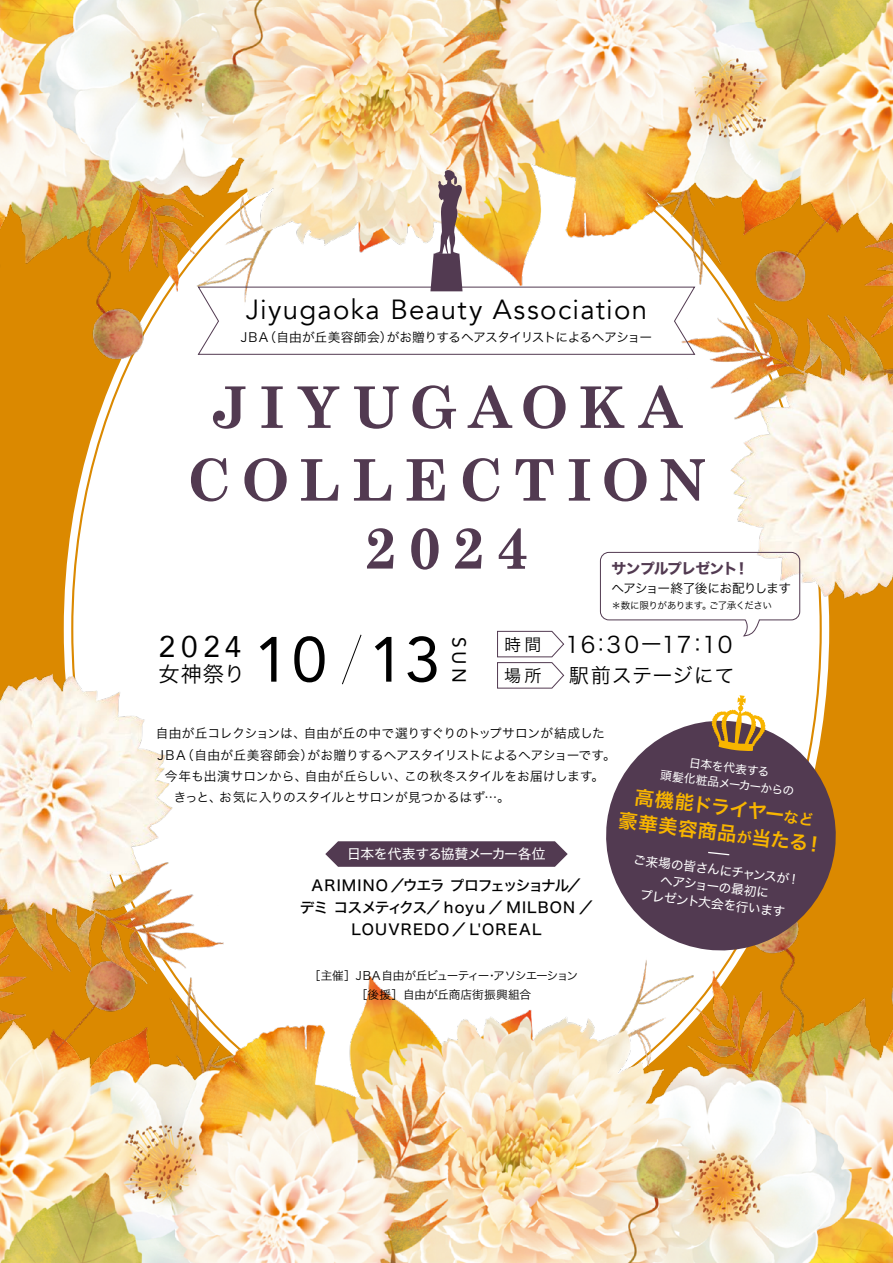
<style>
.page{position:relative;width:893px;height:1263px;background:#fff}
.page>*{position:absolute;margin:0;border:0;box-sizing:border-box;transform-origin:0 0}
.t1{font:63.15px "Avenir";color:#000}
.t2{font:700 58.2px "Century Schoolbook";color:#523a51}
.t3{font:700 57.45px/72.8px "Century Schoolbook";letter-spacing:.185em;color:#523a51;text-align:center}
.t4{font:29.7px "Avenir";color:#000}
.t5{font:27.6px "Avenir";letter-spacing:.045em;color:#000}
.t6{font:22.35px "Hira Kaku Std N W3";letter-spacing:.05em;color:#000}
.t7{font:21.3px "Hira Kaku Std N W3";color:#000}
.t8{font:20.25px "Hira Kaku Std N W3";letter-spacing:.025em;color:#000}
.t9{font:19.2px/25.5px "Hira Kaku Std N W6";color:#f8b500}
.t10{font:19.2px "Avenir";color:#000}
.t11{font:16.95px "Hira Kaku Std N W3";color:#000}
.t12{font:14.85px/22.4px "Hira Kaku Std N W5";letter-spacing:.07em;color:#000;text-align:center}
.t13{font:14.85px "Hira Kaku Std N W7";letter-spacing:-.05em;color:#523a51}
.t14{font:13.8px "Hira Kaku Std N W4";letter-spacing:-.03em;color:#fff}
.t15{font:12.75px "Hira Kaku Std N W3";letter-spacing:-.02em;color:#000}
.t16{font:12.75px "Hira Kaku Std N W3";color:#000}
.t17{font:12.75px "Hira Kaku Std N W3";letter-spacing:.005em;color:#000}
.t18{font:12.75px "Hira Kaku Std N W3";letter-spacing:-.045em;color:#000}
.t19{font:12.75px/17px "Hira Kaku Std N W4";color:#fff;text-align:center}
.t20{font:12.75px "Hira Kaku Std N W3";letter-spacing:-.06em;color:#000}
.t21{font:11.7px/19.2px "Hira Kaku Std N W3";letter-spacing:-.035em;color:#000}
.t22{font:11.7px/15.9px "Hira Kaku Std N W4";color:#fff;text-align:center}
.t23{font:9.6px "Hira Kaku Std N W3";letter-spacing:-.06em;color:#000}
.s1{font-size:16.95px}
.s2{font-size:14.85px}
</style>
<div class="page">
<img style="left:0;top:0;width:893px;height:1263px">
<img style="left:668px;top:292px;width:225px;height:314px">
<img style="left:0;top:643px;width:239px;height:352px">
<svg style="left:197px;top:170px;width:499px;height:185px"></svg>
<svg style="left:341px;top:634px;width:21px;height:51px"></svg>
<svg style="left:497px;top:630px;width:68px;height:59px"></svg>
<svg style="left:325px;top:841px;width:243px;height:26px;background:#5e485d"></svg>
<svg style="left:599px;top:714px;width:244px;height:243px;fill:#523a51"></svg>
<svg style="left:707px;top:851px;width:24px;height:5px"></svg>
<svg style="left:600px;top:551px;width:201px;height:86px"></svg>
<svg style="left:712px;top:695px;width:54px;height:56px"></svg>
<svg style="left:784px;top:809px;width:29px;height:17px"></svg>
<h3 class="t5" style="left:246px;top:293px;width:403px">Jiyugaoka Beauty Association</h3>
<p class="t18" style="left:241px;top:327px;width:413px">JBA（自由が丘美容師会）がお贈りするヘアスタイリストによるヘアショー</p>
<h3 class="t3" style="left:186px;top:370px;width:522px">JIYUGAOKA<br>COLLECTION</h3>
<h2 class="t2" style="left:364px;top:512px;width:167px">2024</h2>
<p class="t13" style="left:611px;top:557px;width:139px">サンプルプレゼント！</p>
<p class="t20" style="left:611px;top:578px;width:181px">ヘアショー終了後にお配りします</p>
<p class="t23" style="left:611px;top:598px;width:162px">＊数に限りがあります。ご了承ください</p>
<h3 class="t4" style="left:159px;top:623px;width:84px">2024</h3>
<h3 class="t7" style="left:159px;top:658px;width:88px">女神祭り</h3>
<h1 class="t1" style="left:254px;top:609px;width:188px">10 13</h1>
<h3 class="t10" style="left:475px;top:636px;width:48px;rotate:90deg">SUN</h3>
<h3 class="t6" style="left:504px;top:627px;width:230px"><span class="s1">時間</span> 16：30—17：10</h3>
<h3 class="t11" style="left:504px;top:663px;width:39px">場所</h3>
<h3 class="t8" style="left:569px;top:660px;width:167px">駅前ステージにて</h3>
<p class="t16" style="left:156px;top:724px;width:451px">自由が丘コレクションは、自由が丘の中で選りすぐりのトップサロンが結成した</p>
<p class="t15" style="left:157px;top:745px;width:460px">JBA（自由が丘美容師会）がお贈りするヘアスタイリストによるヘアショーです。</p>
<p class="t17" style="left:165px;top:766px;width:441px">今年も出演サロンから、自由が丘らしい、この秋冬スタイルをお届けします。</p>
<p class="t15" style="left:174px;top:788px;width:337px">きっと、お気に入りのスタイルとサロンが見つかるはず…。</p>
<p class="t14" style="left:347px;top:844px;width:200px">日本を代表する協賛メーカー各位</p>
<p class="t12" style="left:300px;top:874px;width:295px">ARIMINO ／ウエラ プロフェッショナル／<br>デミ コスメティクス／ hoyu ／ MILBON ／<br>LOUVREDO／ L'OREAL</p>
<p class="t22" style="left:663px;top:751px;width:137px;rotate:7deg">日本を代表する<br>頭髪化粧品メーカーからの</p>
<h3 class="t9" style="left:623px;top:782px;width:208px;text-indent:13px;rotate:7deg">高機能ドライヤー<br>豪華美容商品<span class="s2">が</span>当たる！</h3>
<p class="t19" style="left:634px;top:851px;width:169px;rotate:7deg">ご来場の皆さんにチャンスが！ヘアショーの最初に<br>プレゼント大会を行います</p>
<p class="t21" style="left:356px;top:966px;width:236px;text-indent:-47px">［主催］JBA自由が丘ビューティー・アソシエーション　［後援］自由が丘商店街振興組合</p>
</div>
